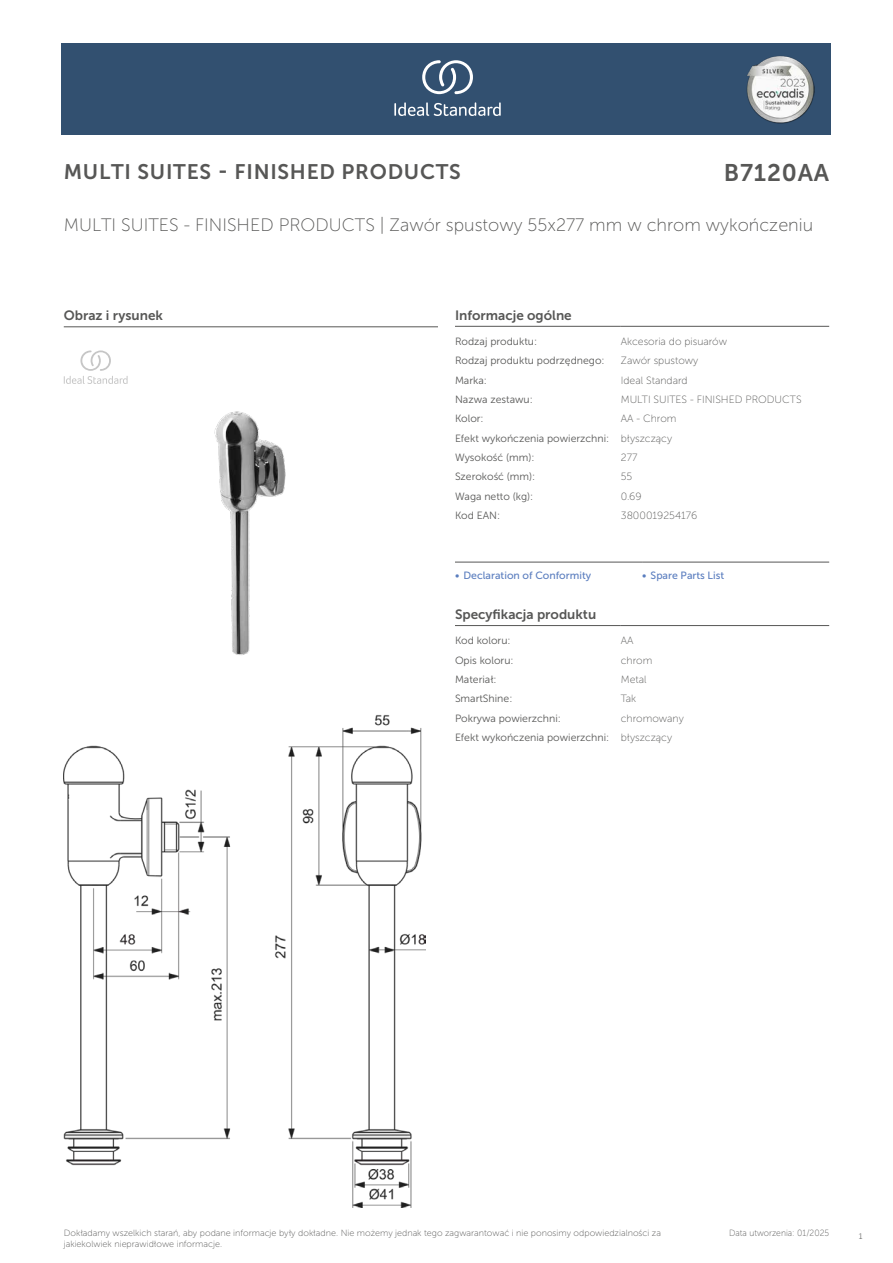
<style>
.page{position:relative;width:893px;height:1263px;background:#fff}
.page>*{position:absolute;margin:0;border:0;box-sizing:border-box;transform-origin:0 0}
.t1{font:24px "Museo Sans 700";letter-spacing:.035em;color:#575756}
.t2{font:21px "Museo Sans 700";letter-spacing:.035em;color:#575756}
.t3{font:18px "Museo Sans 100";color:#575756}
.t4{font:13.5px "Museo Sans 700";color:#575756}
.t5{font:10.5px/19.4px "Museo Sans 300";color:#575756}
.t6{font:10.5px "Museo Sans 100";color:#575756}
.t7{font:10.5px "Museo Sans 500";color:#5b7ebf}
.t8{font:9px/10.8px "Museo Sans 100";color:#575756}
.t9{font:9px "Museo Sans 100";color:#575756;scale:.95 1}
.t10{font:300 9px "Calibri";color:#575756;scale:.95 1}
.s1{font-family:"Museo Sans 100"}
</style>
<div class="page">
<div style="left:62px;top:43px;width:769px;height:91px;background:#325070"></div>
<hr style="left:455px;top:326px;width:166px;height:1px;background:#575756">
<hr style="left:621px;top:326px;width:208px;height:1px;background:#575756">
<hr style="left:455px;top:562px;width:187px;height:1px;background:#575756">
<hr style="left:642px;top:562px;width:187px;height:1px;background:#575756">
<hr style="left:455px;top:625px;width:166px;height:1px;background:#575756">
<hr style="left:621px;top:625px;width:208px;height:1px;background:#575756">
<img style="left:64px;top:715px;width:361px;height:492px">
<hr style="left:64px;top:327px;width:374px;height:1px;background:#575756">
<svg style="left:64px;top:350px;width:64px;height:34px"></svg>
<img style="left:214px;top:411px;width:72px;height:244px">
<svg style="left:394px;top:102px;width:107px;height:14px"></svg>
<svg style="left:422px;top:60px;width:51px;height:34px"></svg>
<img style="left:746px;top:56px;width:68px;height:67px">
<h2 class="t2" style="left:64px;top:160px;width:399px">MULTI SUITES - FINISHED PRODUCTS</h2>
<h1 class="t1" style="left:724px;top:160px;width:107px">B7120AA</h1>
<h3 class="t3" style="left:64px;top:215px;width:751px">MULTI SUITES - FINISHED PRODUCTS | Zawór spustowy 55x277 mm w chrom wykończeniu</h3>
<p class="t4" style="left:64px;top:308px;width:101px">Obraz i rysunek</p>
<p class="t4" style="left:455px;top:308px;width:118px">Informacje ogólne</p>
<p class="t5" style="left:455px;top:332px;width:84px">Rodzaj produktu:</p>
<p class="t6" style="left:621px;top:336px;width:108px">Akcesoria do pisuarów</p>
<p class="t5" style="left:455px;top:351px;width:151px">Rodzaj produktu podrzędnego:</p>
<p class="t6" style="left:621px;top:355px;width:79px">Zawór spustowy</p>
<p class="t5" style="left:455px;top:370px;width:33px">Marka:</p>
<p class="t6" style="left:621px;top:374px;width:68px">Ideal Standard</p>
<p class="t5" style="left:455px;top:390px;width:79px">Nazwa zestawu:</p>
<p class="t6" style="left:621px;top:394px;width:182px">MULTI SUITES - FINISHED PRODUCTS</p>
<p class="t5" style="left:455px;top:409px;width:30px">Kolor:</p>
<p class="t6" style="left:621px;top:413px;width:57px">AA - Chrom</p>
<p class="t5" style="left:455px;top:429px;width:219px">Efekt wykończenia powierzchni: <span class="s1">błyszczący<br></span>Wysokość (mm):</p>
<p class="t6" style="left:621px;top:452px;width:18px">277</p>
<p class="t5" style="left:455px;top:467px;width:82px">Szerokość (mm):</p>
<p class="t6" style="left:621px;top:471px;width:13px">55</p>
<p class="t5" style="left:455px;top:487px;width:80px">Waga netto (kg):</p>
<p class="t6" style="left:621px;top:491px;width:22px">0.69</p>
<p class="t5" style="left:455px;top:506px;width:47px">Kod EAN:</p>
<p class="t6" style="left:621px;top:510px;width:78px">3800019254176</p>
<p class="t7" style="left:455px;top:569px;width:138px">• Declaration of Conformity</p>
<p class="t7" style="left:642px;top:569px;width:84px">• Spare Parts List</p>
<p class="t4" style="left:455px;top:607px;width:143px">Specyfikacja produktu</p>
<p class="t5" style="left:455px;top:631px;width:57px">Kod koloru:</p>
<p class="t6" style="left:621px;top:635px;width:14px">AA</p>
<p class="t5" style="left:455px;top:650px;width:60px">Opis koloru:</p>
<p class="t6" style="left:621px;top:654px;width:33px">chrom</p>
<p class="t5" style="left:455px;top:670px;width:43px">Materiał:</p>
<p class="t6" style="left:621px;top:674px;width:27px">Metal</p>
<p class="t5" style="left:455px;top:689px;width:59px">SmartShine:</p>
<p class="t6" style="left:621px;top:693px;width:17px">Tak</p>
<p class="t5" style="left:455px;top:708px;width:107px">Pokrywa powierzchni:</p>
<p class="t6" style="left:621px;top:712px;width:65px">chromowany</p>
<p class="t5" style="left:455px;top:728px;width:219px">Efekt wykończenia powierzchni: <span class="s1">błyszczący</span></p>
<p class="t8" style="left:64px;top:1227px;width:599px">Dokładamy wszelkich starań, aby podane informacje były dokładne. Nie możemy jednak tego zagwarantować i nie ponosimy odpowiedzialności za jakiekolwiek nieprawidłowe informacje.</p>
<p class="t9" style="left:729px;top:1228px;width:107px">Data utworzenia: 01/2025</p>
<p class="t10" style="left:858px;top:1230px;width:6px">1</p>
</div>
